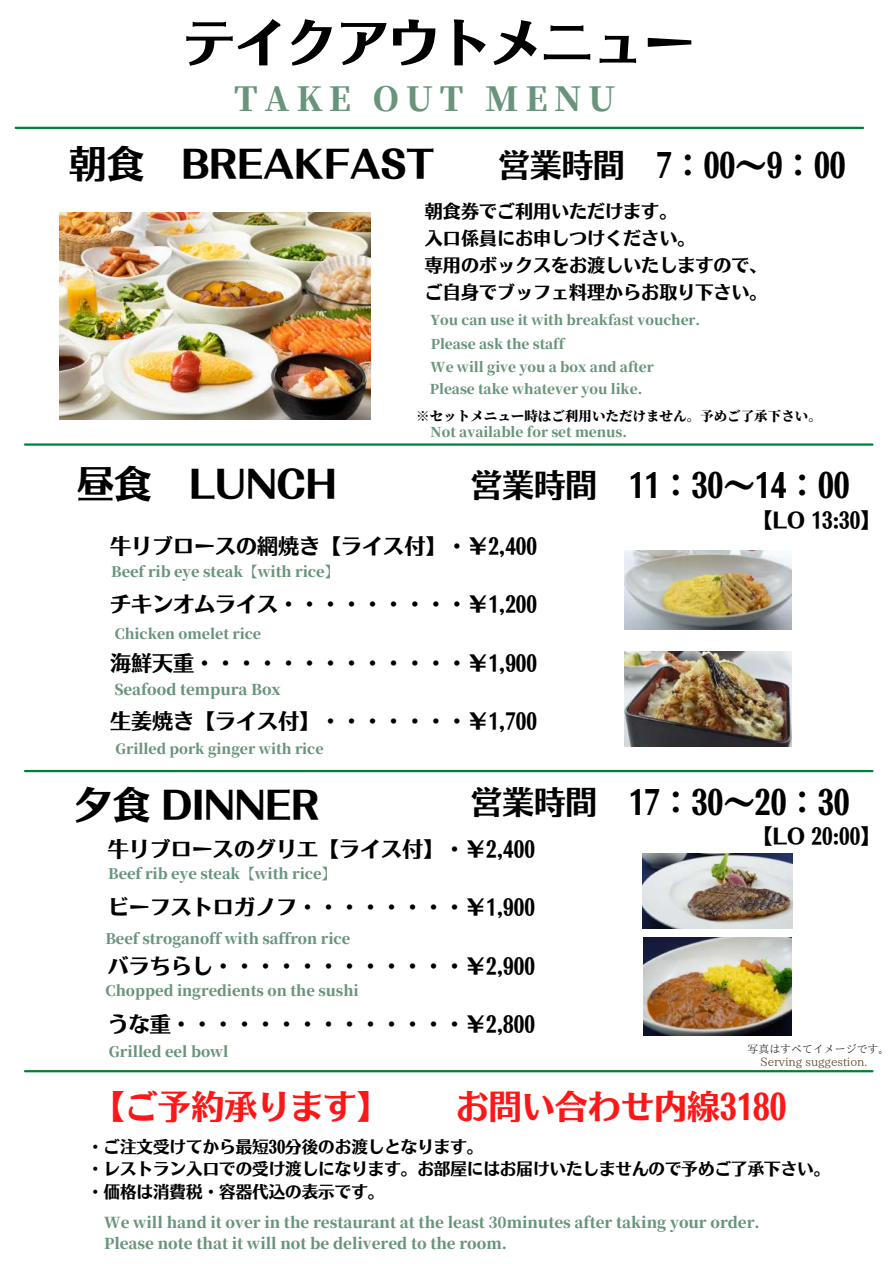
<style>
.page{position:relative;width:894px;height:1264px;background:#fff}
.page>*{position:absolute;margin:0;border:0;box-sizing:border-box;transform-origin:0 0}
.t1{font:51px "Motoya Aporo Std W6";color:#000}
.t2{font:37.5px "Motoya Aporo Std W6";color:#000}
.t3{font:33px "Motoya Aporo Std W6";color:#ff1616}
.t4{font:800 33px "Source Han Serif JP";letter-spacing:.205em;color:#68947b}
.t5{font:31.5px "Motoya Aporo Std W6";color:#000}
.t6{font:21px "Motoya Aporo Std W6";color:#000}
.t7{font:18px/27px "Motoya Aporo Std W6";color:#000}
.t8{font:16.5px/22.5px "Motoya Aporo Std W6";color:#000}
.t9{font:800 15px/20.2px "Source Han Serif JP";color:#68947b}
.t10{font:800 14.85px "Source Han Serif JP";color:#68947b}
.t11{font:800 14.55px "Source Han Serif JP";color:#68947b}
.t12{font:800 14.4px "Source Han Serif JP";color:#68947b}
.t13{font:800 13.95px "Source Han Serif JP";color:#68947b}
.t14{font:800 13.5px/24.3px "Source Han Serif JP";color:#68947b}
.t15{font:800 13.5px "Source Han Serif JP";color:#000}
.t16{font:11.55px "IP Aex Mincho";color:#543b1b}
.t17{font:10.95px "IP Aex Mincho";color:#222}
</style>
<div class="page">
<hr style="left:25px;top:443px;width:847px;height:2px;background:#008037">
<hr style="left:25px;top:770px;width:847px;height:2px;background:#008037">
<hr style="left:16px;top:127px;width:846px;height:2px;background:#008037">
<hr style="left:25px;top:1070px;width:847px;height:2px;background:#008037">
<img style="left:624px;top:651px;width:167px;height:95px">
<img style="left:60px;top:212px;width:310px;height:208px">
<img style="left:624px;top:550px;width:167px;height:80px">
<img style="left:642px;top:853px;width:149px;height:76px">
<img style="left:643px;top:937px;width:148px;height:98px">
<h1 class="t1" style="left:184px;top:17px;width:512px">テイクアウトメニュー</h1>
<h3 class="t4" style="left:234px;top:73px;width:383px">TAKE OUT MENU</h3>
<h2 class="t2" style="left:69px;top:145px;width:366px">朝食 BREAKFAST</h2>
<h3 class="t5" style="left:498px;top:149px;width:348px">営業時間 7：00～9：00</h3>
<p class="t7" style="left:425px;top:197px;width:344px">朝食券でご利用いただけます。<br>入口係員にお申しつけください。<br>専用のボックスをお渡しいたしますので、ご自身でブッフェ料理からお取り下さい。</p>
<p class="t14" style="left:430px;top:307px;width:271px">You can use it with breakfast voucher.<br>Please ask the staff</p>
<p class="t14" style="left:429px;top:354px;width:226px;line-height:22.6px">We will give you a box and after<br>Please take whatever you like.</p>
<p class="t15" style="left:416px;top:406px;width:407px">※セットメニュー時はご利用いただけません。予めご了承下さい。</p>
<p class="t14" style="left:430px;top:419px;width:198px">Not available for set menus.</p>
<h2 class="t2" style="left:77px;top:465px;width:261px">昼食 LUNCH</h2>
<h3 class="t5" style="left:471px;top:469px;width:380px">営業時間 11：30～14：00</h3>
<p class="t6" style="left:110px;top:535px;width:428px">牛リブロースの網焼き【ライス付】・￥2,400</p>
<p class="t6" style="left:110px;top:593px;width:428px">チキンオムライス・・・・・・・・・￥1,200</p>
<p class="t6" style="left:110px;top:652px;width:428px">海鮮天重・・・・・・・・・・・・・￥1,900</p>
<p class="t6" style="left:110px;top:711px;width:428px">生姜焼き【ライス付】・・・・・・・￥1,700</p>
<p class="t12" style="left:111px;top:560px;width:229px">Beef rib eye steak【with rice】</p>
<p class="t13" style="left:115px;top:623px;width:148px">Chicken omelet rice</p>
<p class="t10" style="left:114px;top:678px;width:168px">Seafood tempura Box</p>
<p class="t13" style="left:115px;top:738px;width:209px">Grilled pork ginger with rice</p>
<p class="t6" style="left:751px;top:510px;width:131px">【LO 13:30】</p>
<h2 class="t2" style="left:75px;top:786px;width:245px">夕食 DINNER</h2>
<h3 class="t5" style="left:471px;top:786px;width:380px">営業時間 17：30～20：30</h3>
<p class="t6" style="left:108px;top:838px;width:428px">牛リブロースのグリエ【ライス付】・￥2,400</p>
<p class="t6" style="left:108px;top:896px;width:428px">ビーフストロガノフ・・・・・・・・￥1,900</p>
<p class="t6" style="left:108px;top:955px;width:428px">バラちらし・・・・・・・・・・・・￥2,900</p>
<p class="t6" style="left:108px;top:1013px;width:428px">うな重・・・・・・・・・・・・・・￥2,800</p>
<p class="t12" style="left:108px;top:862px;width:229px">Beef rib eye steak【with rice】</p>
<p class="t11" style="left:105px;top:927px;width:246px">Beef stroganoff with saffron rice</p>
<p class="t11" style="left:106px;top:978px;width:254px">Chopped ingredients on the sushi</p>
<p class="t11" style="left:109px;top:1040px;width:121px">Grilled eel bowl</p>
<p class="t6" style="left:751px;top:825px;width:131px">【LO 20:00】</p>
<p class="t17" style="left:747px;top:1043px;width:143px">写真はすべてイメージです。</p>
<p class="t16" style="left:760px;top:1056px;width:108px">Serving suggestion.</p>
<h3 class="t3" style="left:92px;top:1089px;width:299px">【ご予約承ります】</h3>
<h3 class="t3" style="left:455px;top:1089px;width:332px">お問い合わせ内線3180</h3>
<p class="t8" style="left:87px;top:1135px;width:744px">・ご注文受けてから最短30分後のお渡しとなります。<br>・レストラン入口での受け渡しになります。お部屋にはお届けいたしませんので予めご了承下さい。・価格は消費税・容器代込の表示です。</p>
<p class="t9" style="left:104px;top:1211px;width:657px">We will hand it over in the restaurant at the least 30minutes after taking your order.<br>Please note that it will not be delivered to the room.</p>
</div>
